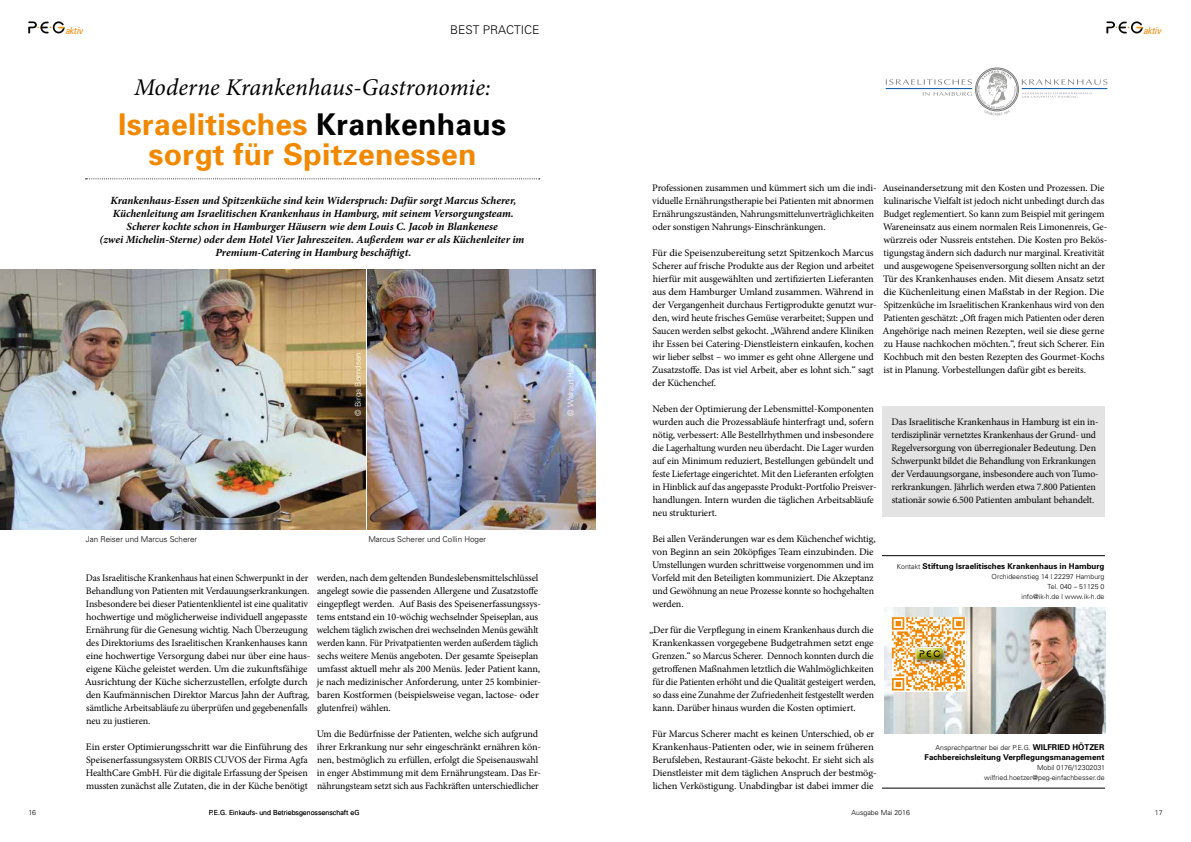
<style>
.page{position:relative;width:1191px;height:842px;background:#fff}
.page>*{position:absolute;margin:0;border:0;box-sizing:border-box;transform-origin:0 0}
.t1{font:700 30px/30px "Univers";letter-spacing:.01em;color:#f18800;text-align:center}
.t2{font:italic 24px "Minion Pro";color:#000}
.t3{font:300 12px "Univers";color:#000}
.t4{font:italic 700 11px/13px "Minion Pro";letter-spacing:-.005em;color:#000;text-align:center}
.t5{font:10px/13px "Minion Pro";letter-spacing:-.01em;color:#000}
.t6{font:10px/13px "Minion Pro";letter-spacing:-.01em;color:#000;scale:.95 1}
.t7{font:10px/13px "Minion Pro";letter-spacing:-.01em;color:#000;scale:1.06 1}
.t8{font:italic condensed 9.6px "Univers";color:#f18800}
.t9{font:700 8px "Univers";color:#000}
.t10{font:300 8px "Univers";color:#000}
.t11{font:300 8px "Univers";color:#fff}
.t12{font:300 7px/10px "Univers";color:#000;text-align:right}
.s1{color:#000}
.s2{font-weight:300;font-size:7px}
.s3{font-weight:700;font-size:8px}
</style>
<div class="page">
<div style="left:1107px;top:22px;width:37px;height:13px;background:#fff;opacity:.75"></div>
<svg style="left:1106px;top:21px;width:36px;height:12px"></svg>
<div style="left:29px;top:22px;width:37px;height:13px;background:#fff;opacity:.75"></div>
<svg style="left:28px;top:21px;width:37px;height:12px"></svg>
<div style="left:883px;top:406px;width:222px;height:110px;background:#e3e3e3"></div>
<img style="left:0;top:269px;width:366px;height:260px">
<svg style="left:86px;top:178px;width:454px;height:1px"></svg>
<hr style="left:882px;top:788px;width:223px;height:1px;background:#000">
<hr style="left:885px;top:88px;width:87px;height:1px;background:#0053a1">
<hr style="left:1021px;top:88px;width:86px;height:1px;background:#0053a1">
<div style="left:975px;top:68px;width:43px;height:43px;border:1px solid #7c7b7b;border-radius:50%"></div>
<div style="left:976px;top:69px;width:41px;height:41px;border:1px solid #7c7b7b;border-radius:50%"></div>
<svg style="left:978px;top:71px;width:38px;height:45px"></svg>
<svg style="left:886px;top:79px;width:85px;height:6px"></svg>
<svg style="left:1022px;top:79px;width:85px;height:6px"></svg>
<svg style="left:923px;top:92px;width:48px;height:4px"></svg>
<svg style="left:1022px;top:92px;width:69px;height:6px"></svg>
<hr style="left:882px;top:555px;width:223px;height:1px;background:#000">
<img style="left:884px;top:607px;width:221px;height:126px">
<img style="left:891px;top:617px;width:74px;height:74px">
<div style="left:911px;top:644px;width:39px;height:23px;background:#000;opacity:.5"></div>
<div style="left:915px;top:645px;width:30px;height:12px;background:#fff;opacity:.4"></div>
<div style="left:915px;top:648px;width:30px;height:12px;background:#000;opacity:.4"></div>
<svg style="left:915px;top:647px;width:28px;height:10px"></svg>
<img style="left:368px;top:269px;width:227px;height:260px">
<p class="t3" style="left:450px;top:22px;width:91px">BEST PRACTICE</p>
<p class="t8" style="left:65px;top:24px;width:19px">aktiv</p>
<p class="t8" style="left:1143px;top:24px;width:19px">aktiv</p>
<h2 class="t2" style="left:134px;top:70px;width:358px">Moderne Krankenhaus-Gastronomie:</h2>
<h1 class="t1" style="left:118px;top:108px;width:389px">Israelitisches <span class="s1">Krankenhaus </span>sorgt für Spitzenessen</h1>
<p class="t4" style="left:99px;top:194px;width:426px">Krankenhaus-Essen und Spitzenküche sind kein Widerspruch: Dafür sorgt Marcus Scherer, Küchenleitung am Israelitischen Krankenhaus in Hamburg, mit seinem Versorgungsteam.<br>Scherer kochte schon in Hamburger Häusern wie dem Louis C. Jacob in Blankenese<br>(zwei Michelin-Sterne) oder dem Hotel Vier Jahreszeiten. Außerdem war er als Küchenleiter im Premium-Catering in Hamburg beschäftigt.</p>
<p class="t11" style="left:353px;top:416px;width:65px;rotate:-90deg">© Birga Berndsen</p>
<p class="t11" style="left:566px;top:416px;width:58px;rotate:-90deg">© Walraut Haas</p>
<p class="t10" style="left:86px;top:535px;width:113px">Jan Reiser und Marcus Scherer</p>
<p class="t10" style="left:368px;top:535px;width:119px">Marcus Scherer und Collin Hoger</p>
<p class="t6" style="left:85px;top:572px;width:239px">Das Israelitische Krankenhaus hat einen Schwerpunkt in der Behandlung von Patienten mit Verdauungserkrankungen.<br>Insbesondere bei dieser Patientenklientel ist eine qualitativ hochwertige und möglicherweise individuell angepasste Ernährung für die Genesung wichtig. Nach Überzeugung des Direktoriums des Israelitischen Krankenhauses kann eine hochwertige Versorgung dabei nur über eine haus&shy;eigene Küche geleistet werden. Um die zukunftsfähige Ausrichtung der Küche sicherzustellen, erfolgte durch den Kaufmännischen Direktor Marcus Jahn der Auftrag, sämtliche Arbeitsabläufe zu überprüfen und gegebenenfalls neu zu justieren.</p>
<p class="t5" style="left:86px;top:741px;width:223px;text-align:justify">Ein erster Optimierungsschritt war die Einführung des Speisenerfassungssystem ORBIS CUVOS der Firma Agfa HealthCare GmbH. Für die digitale Erfassung der Speisen mussten zunächst alle Zutaten, die in der Küche benötigt</p>
<p class="t5" style="left:317px;top:572px;width:226px">werden, nach dem geltenden Bundeslebensmittelschlüssel angelegt sowie die passenden Allergene und Zusatzstoffe eingepflegt werden. Auf Basis des Speisenerfassungssys&shy;tems entstand ein 10-wöchig wechselnder Speiseplan, aus welchem täglich zwischen drei wechselnden Menüs gewählt werden kann. Für Privatpatienten werden außerdem täglich sechs weitere Menüs angeboten. Der gesamte Speiseplan umfasst aktuell mehr als 200 Menüs. Jeder Patient kann, je nach medizinischer Anforderung, unter 25 kombinier&shy;baren Kostformen (beispielsweise vegan, lactose- oder glutenfrei) wählen.</p>
<p class="t5" style="left:317px;top:728px;width:226px">Um die Bedürfnisse der Patienten, welche sich aufgrund ihrer Erkrankung nur sehr eingeschränkt ernähren kön&shy;nen, bestmöglich zu erfüllen, erfolgt die Speisenauswahl in enger Abstimmung mit dem Ernährungsteam. Das Er&shy;nährungsteam setzt sich aus Fachkräften unterschiedlicher</p>
<p class="t5" style="left:882px;top:182px;width:226px">Auseinandersetzung mit den Kosten und Prozessen. Die kulinarische Vielfalt ist jedoch nicht unbedingt durch das Budget reglementiert. So kann zum Beispiel mit geringem Wareneinsatz aus einem normalen Reis Limonenreis, Ge&shy;würzreis oder Nussreis entstehen. Die Kosten pro Bekös&shy;tigungstag ändern sich dadurch nur marginal. Kreativität und ausgewogene Speisenversorgung sollten nicht an der Tür des Krankenhauses enden. Mit diesem Ansatz setzt die Küchenleitung einen Maßstab in der Region. Die Spitzenküche im Israelitischen Krankenhaus wird von den Patienten geschätzt: „Oft fragen mich Patienten oder deren Angehörige nach meinen Rezepten, weil sie diese gerne zu Hause nachkochen möchten.“, freut sich Scherer. Ein Kochbuch mit den besten Rezepten des Gourmet-Kochs ist in Planung. Vorbestellungen dafür gibt es bereits.</p>
<p class="t5" style="left:652px;top:182px;width:226px">Professionen zusammen und kümmert sich um die indi&shy;viduelle Ernährungstherapie bei Patienten mit abnormen Ernährungszuständen, Nahrungsmittelunverträglichkeiten oder sonstigen Nahrungs-Einschränkungen.</p>
<p class="t7" style="left:652px;top:247px;width:213px">Für die Speisenzubereitung setzt Spitzenkoch Marcus Scherer auf frische Produkte aus der Region und arbeitet hierfür mit ausgewählten und zertifizierten Lieferanten aus dem Hamburger Umland zusammen. Während in der Vergangenheit durchaus Fertigprodukte genutzt wur&shy;den, wird heute frisches Gemüse verarbeitet; Suppen und Saucen werden selbst gekocht. „Während andere Kliniken ihr Essen bei Catering-Dienstleistern einkaufen, kochen wir lieber selbst – wo immer es geht ohne Allergene und Zusatzstoffe. Das ist viel Arbeit, aber es lohnt sich.“ sagt der Küchenchef.</p>
<p class="t5" style="left:652px;top:403px;width:226px">Neben der Optimierung der Lebensmittel-Komponenten wurden auch die Prozessabläufe hinterfragt und, sofern nötig, verbessert: Alle Bestellrhythmen und insbesondere die Lagerhaltung wurden neu überdacht. Die Lager wurden auf ein Minimum reduziert, Bestellungen gebündelt und feste Liefertage eingerichtet. Mit den Lieferanten erfolgten in Hinblick auf das angepasste Produkt-Portfolio Preisver&shy;handlungen. Intern wurden die täglichen Arbeitsabläufe neu strukturiert.</p>
<p class="t5" style="left:651px;top:533px;width:226px">Bei allen Veränderungen war es dem Küchenchef wichtig, von Beginn an sein 20köpfiges Team einzubinden. Die Umstellungen wurden schrittweise vorgenommen und im Vorfeld mit den Beteiligten kommuniziert. Die Akzeptanz und Gewöhnung an neue Prozesse konnte so hochgehalten werden.</p>
<p class="t5" style="left:652px;top:624px;width:225px;text-indent:-3px">„Der für die Verpflegung in einem Krankenhaus durch die Krankenkassen vorgegebene Budgetrahmen setzt enge Grenzen.“ so Marcus Scherer. Dennoch konnten durch die getroffenen Maßnahmen letztlich die Wahlmöglichkeiten für die Patienten erhöht und die Qualität gesteigert werden, so dass eine Zunahme der Zufriedenheit festgestellt werden kann. Darüber hinaus wurden die Kosten optimiert.</p>
<p class="t5" style="left:652px;top:728px;width:226px">Für Marcus Scherer macht es keinen Unterschied, ob er Krankenhaus-Patienten oder, wie in seinem früheren Berufsleben, Restaurant-Gäste bekocht. Er sieht sich als Dienstleister mit dem täglichen Anspruch der bestmög&shy;lichen Verköstigung. Unabdingbar ist dabei immer die</p>
<p class="t5" style="left:891px;top:416px;width:209px">Das Israelitische Krankenhaus in Hamburg ist ein in&shy;terdisziplinär vernetztes Krankenhaus der Grund- und Regelversorgung von überregionaler Bedeutung. Den Schwerpunkt bildet die Behandlung von Erkrankungen der Verdauungsorgane, insbesondere auch von Tumo&shy;rerkrankungen. Jährlich werden etwa 7.800 Patienten stationär sowie 6.500 Patienten ambulant behandelt.</p>
<p class="t9" style="left:897px;top:561px;width:209px"><span class="s2">Kontakt</span> Stiftung Israelitisches Krankenhaus in Hamburg</p>
<p class="t12" style="left:991px;top:571px;width:114px">Orchideenstieg 14 | 22297 Hamburg<br>Tel. 040 – 51125 0<br>info@ik-h.de | www.ik-h.de</p>
<p class="t12" style="left:935px;top:742px;width:170px">Ansprechpartner bei der P.E.G. <span class="s3">WILFRIED HÖTZER</span></p>
<p class="t9" style="left:924px;top:752px;width:181px">Fachbereichsleitung Verpflegungsmanagement</p>
<p class="t12" style="left:984px;top:762px;width:122px">Mobil 0176/12302031 wilfried.hoetzer@peg-einfachbesser.de</p>
<p class="t12" style="left:209px;top:807px;width:152px">P.E.G. Einkaufs- und Betriebsgenossenschaft eG</p>
<p class="t12" style="left:28px;top:807px;width:9px">16</p>
<p class="t12" style="left:851px;top:807px;width:60px">Ausgabe Mai 2016</p>
<p class="t12" style="left:1155px;top:807px;width:9px">17</p>
</div>
